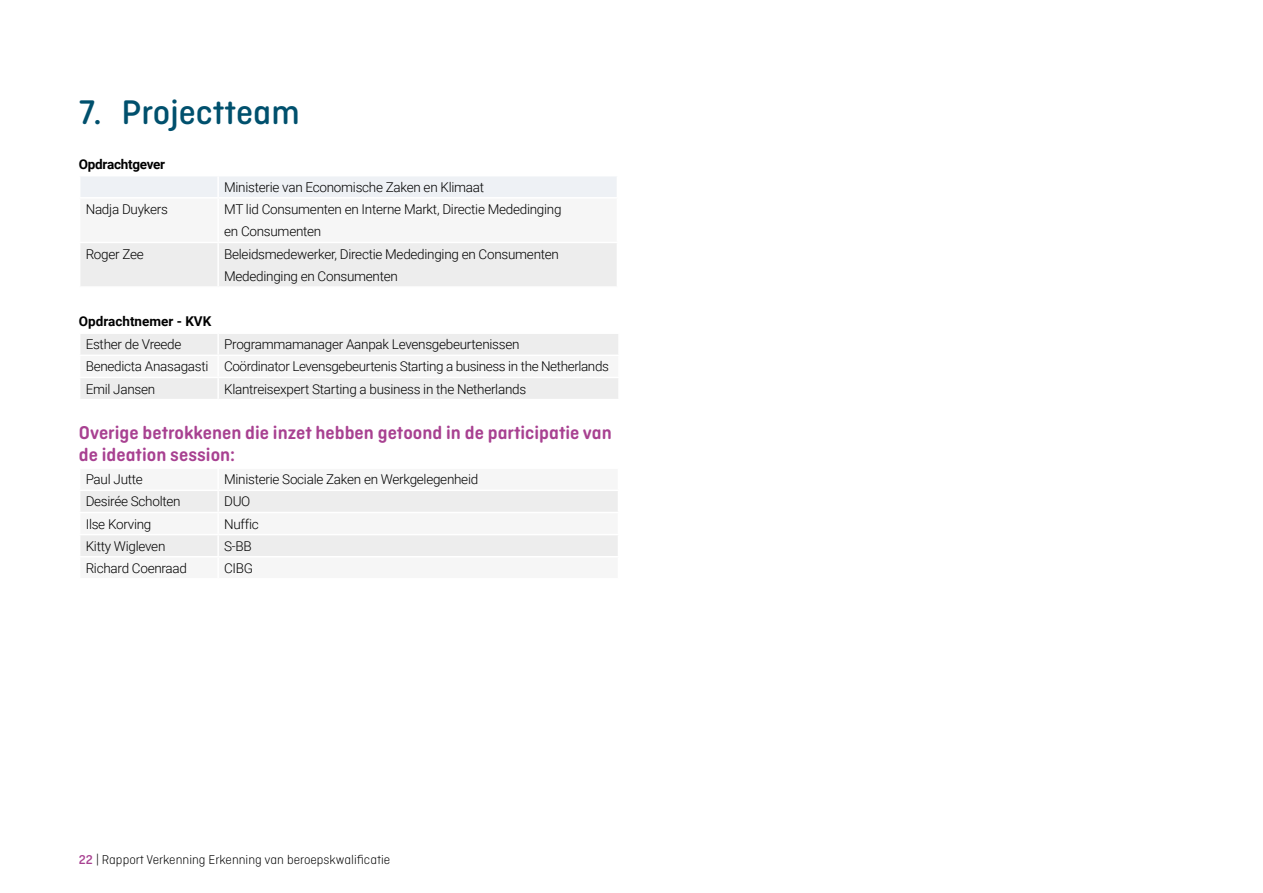
<style>
.page{position:relative;width:1263px;height:893px;background:#fff}
.page>*{position:absolute;margin:0;border:0;box-sizing:border-box;transform-origin:0 0}
.t1{font:500 36px "Ciutadella Rounded";color:#00506d}
.t2{font:600 19.5px/22.5px "Ciutadella Rounded";color:#a84191}
.t3{font:300 13.5px/22.5px "Roboto";letter-spacing:-.02em;color:#000}
.t4{font:300 13.5px "Ciutadella Rounded";color:#000}
.t5{font:700 13.5px "Roboto";letter-spacing:-.005em;color:#000}
.s1{font-weight:500;color:#a84191}
</style>
<div class="page">
<div style="left:80px;top:177px;width:537px;height:109px;background:#eef1f5"></div>
<hr style="left:79px;top:197px;width:139px;height:2px;background:#fff">
<hr style="left:218px;top:197px;width:400px;height:2px;background:#fff">
<hr style="left:217px;top:199px;width:2px;height:43px;background:#fff">
<hr style="left:79px;top:242px;width:139px;height:1px;background:#fff">
<hr style="left:218px;top:242px;width:400px;height:1px;background:#fff">
<hr style="left:217px;top:243px;width:2px;height:43px;background:#fff">
<svg style="left:80px;top:334px;width:538px;height:65px"></svg>
<hr style="left:218px;top:377px;width:402px;height:1px;background:#fff">
<hr style="left:217px;top:378px;width:2px;height:21px;background:#fff">
<svg style="left:80px;top:491px;width:538px;height:65px"></svg>
<h1 class="t1" style="left:79px;top:92px;width:222px">7. Projectteam</h1>
<p class="t5" style="left:79px;top:155px;width:88px">Opdrachtgever</p>
<p class="t3" style="left:224px;top:175px;width:262px">Ministerie van Economische Zaken en Klimaat</p>
<p class="t3" style="left:86px;top:197px;width:84px">Nadja Duykers</p>
<p class="t3" style="left:224px;top:197px;width:339px">MT lid Consumenten en Interne Markt, Directie Mededinging en Consumenten</p>
<p class="t3" style="left:86px;top:242px;width:60px">Roger Zee</p>
<p class="t3" style="left:224px;top:242px;width:336px">Beleidsmedewerker, Directie Mededinging en Consumenten<br>Mededinging en Consumenten</p>
<p class="t5" style="left:79px;top:312px;width:134px">Opdrachtnemer - KVK</p>
<p class="t3" style="left:86px;top:333px;width:97px">Esther de Vreede</p>
<p class="t3" style="left:86px;top:333px;width:525px;text-indent:138px">Programmamanager Aanpak Levensgebeurtenissen<br>Benedicta Anasagasti Coördinator Levensgebeurtenis Starting a business in the Netherlands<br>Emil Jansen</p>
<p class="t3" style="left:224px;top:377px;width:304px">Klantreisexpert Starting a business in the Netherlands</p>
<h2 class="t2" style="left:79px;top:421px;width:534px">Overige betrokkenen die inzet hebben getoond in de participatie van de ideation session:</h2>
<p class="t3" style="left:86px;top:468px;width:59px">Paul Jutte</p>
<p class="t3" style="left:224px;top:468px;width:256px">Ministerie Sociale Zaken en Werkgelegenheid</p>
<p class="t3" style="left:86px;top:490px;width:96px">Desirée Scholten</p>
<p class="t3" style="left:224px;top:490px;width:28px">DUO</p>
<p class="t3" style="left:86px;top:512px;width:67px">Ilse Korving</p>
<p class="t3" style="left:224px;top:512px;width:36px">Nuffic</p>
<p class="t3" style="left:86px;top:534px;width:81px">Kitty Wigleven</p>
<p class="t3" style="left:224px;top:534px;width:29px">S-BB</p>
<p class="t3" style="left:86px;top:556px;width:103px">Richard Coenraad</p>
<p class="t3" style="left:224px;top:556px;width:31px">CIBG</p>
<p class="t4" style="left:79px;top:852px;width:313px"><span class="s1">22</span> | Rapport Verkenning Erkenning van beroepskwalificatie</p>
</div>
